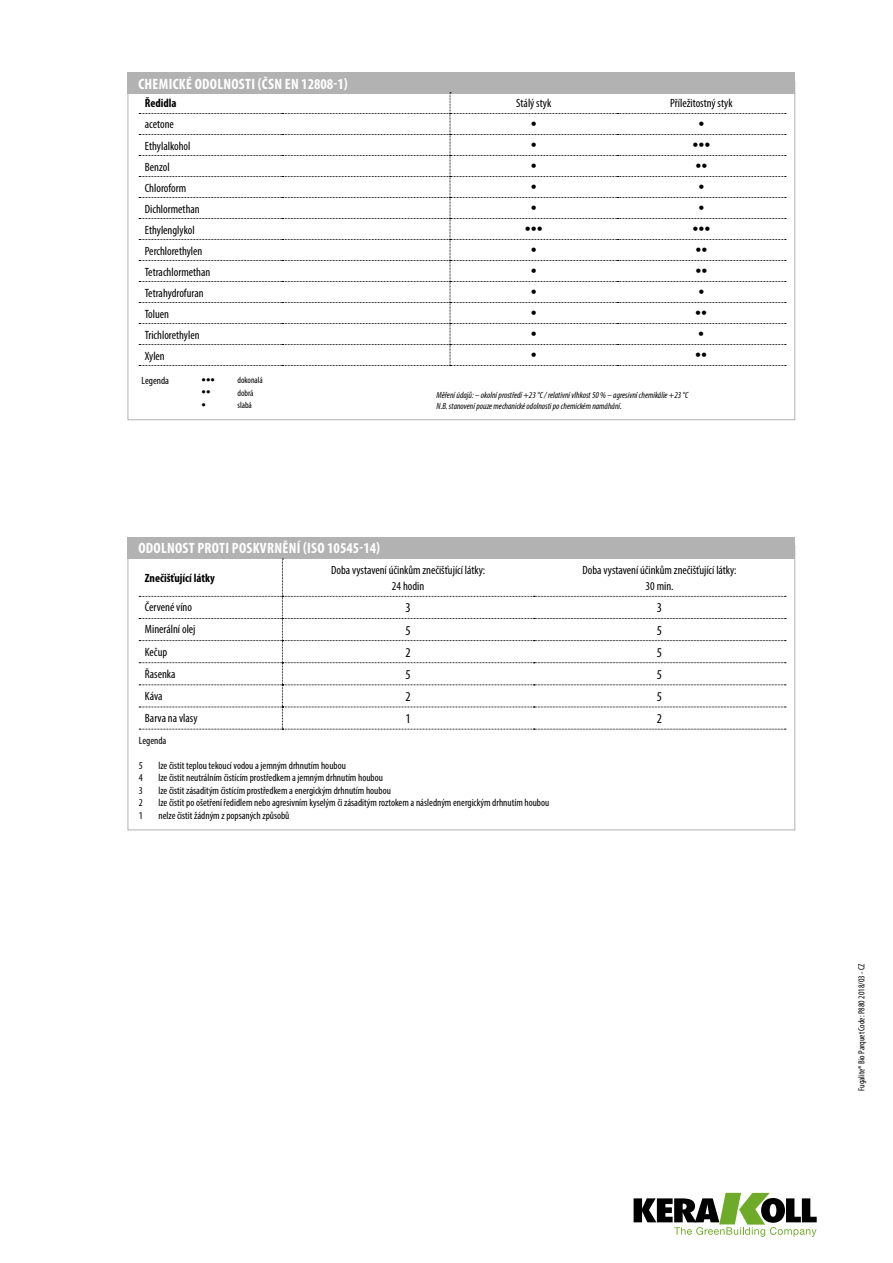
<style>
.page{position:relative;width:893px;height:1263px;background:#fff}
.page>*{position:absolute;margin:0;border:0;box-sizing:border-box;transform-origin:0 0}
.t1{font:700 condensed 15px "Myriad Pro";letter-spacing:.02em;color:#fff}
.t2{font:condensed 13.5px "Myriad Pro";color:#000}
.t3{font:condensed 12px/16.5px "Myriad Pro";color:#000;text-align:center}
.t4{font:12px "Helvetica Neue LT Std";color:#000}
.t5{font:700 condensed 12px "Myriad Pro";color:#000}
.t6{font:condensed 10.5px "Myriad Pro";color:#000}
.t7{font:italic condensed 9px/10.8px "Myriad Pro";color:#000}
.t8{font:condensed 9px "Myriad Pro";color:#000}
.t9{font:9px "Helvetica Neue LT Std";color:#000}
</style>
<div class="page">
<svg style="left:634px;top:1193px;width:183px;height:44px"></svg>
<div style="left:128px;top:72px;width:667px;height:22px;background:#b3b2b2"></div>
<svg style="left:139px;top:92px;width:647px;height:274px"></svg>
<div style="left:128px;top:537px;width:667px;height:21px;background:#b3b2b2"></div>
<svg style="left:139px;top:559px;width:647px;height:171px"></svg>
<h1 class="t1" style="left:138px;top:74px;width:211px">CHEMICKÉ ODOLNOSTI (ČSN EN 12808-1)</h1>
<p class="t5" style="left:145px;top:96px;width:33px">Ředidla</p>
<p class="t3" style="left:516px;top:95px;width:37px">Stálý styk</p>
<p class="t3" style="left:670px;top:95px;width:64px">Příležitostný styk</p>
<p class="t3" style="left:145px;top:116px;width:31px">acetone</p>
<p class="t4" style="left:531px;top:117px;width:7px">•</p>
<p class="t4" style="left:698px;top:117px;width:7px">•</p>
<p class="t3" style="left:145px;top:137px;width:47px">Ethylalkohol</p>
<p class="t4" style="left:531px;top:138px;width:7px">•</p>
<p class="t4" style="left:692px;top:138px;width:19px">•••</p>
<p class="t3" style="left:145px;top:158px;width:26px">Benzol</p>
<p class="t4" style="left:531px;top:159px;width:7px">•</p>
<p class="t4" style="left:695px;top:159px;width:13px">••</p>
<p class="t3" style="left:145px;top:179px;width:43px">Chloroform</p>
<p class="t4" style="left:531px;top:180px;width:7px">•</p>
<p class="t4" style="left:698px;top:180px;width:7px">•</p>
<p class="t3" style="left:145px;top:200px;width:56px">Dichlormethan</p>
<p class="t4" style="left:531px;top:201px;width:7px">•</p>
<p class="t4" style="left:698px;top:201px;width:7px">•</p>
<p class="t3" style="left:145px;top:221px;width:51px">Ethylenglykol</p>
<p class="t4" style="left:525px;top:222px;width:19px">•••</p>
<p class="t4" style="left:692px;top:222px;width:19px">•••</p>
<p class="t3" style="left:145px;top:242px;width:59px">Perchlorethylen</p>
<p class="t4" style="left:531px;top:243px;width:7px">•</p>
<p class="t4" style="left:695px;top:243px;width:13px">••</p>
<p class="t3" style="left:145px;top:263px;width:67px">Tetrachlormethan</p>
<p class="t4" style="left:531px;top:264px;width:7px">•</p>
<p class="t4" style="left:695px;top:264px;width:13px">••</p>
<p class="t3" style="left:145px;top:284px;width:60px">Tetrahydrofuran</p>
<p class="t4" style="left:531px;top:285px;width:7px">•</p>
<p class="t4" style="left:698px;top:285px;width:7px">•</p>
<p class="t3" style="left:145px;top:305px;width:26px">Toluen</p>
<p class="t4" style="left:531px;top:306px;width:7px">•</p>
<p class="t4" style="left:695px;top:306px;width:13px">••</p>
<p class="t3" style="left:145px;top:326px;width:56px">Trichlorethylen</p>
<p class="t4" style="left:531px;top:327px;width:7px">•</p>
<p class="t4" style="left:698px;top:327px;width:7px">•</p>
<p class="t3" style="left:145px;top:347px;width:22px">Xylen</p>
<p class="t4" style="left:531px;top:348px;width:7px">•</p>
<p class="t4" style="left:695px;top:348px;width:13px">••</p>
<p class="t6" style="left:142px;top:374px;width:29px">Legenda</p>
<p class="t9" style="left:202px;top:374px;width:15px">•••</p>
<p class="t8" style="left:237px;top:374px;width:27px">dokonalá</p>
<p class="t9" style="left:202px;top:387px;width:10px">••</p>
<p class="t8" style="left:237px;top:387px;width:18px">dobrá</p>
<p class="t9" style="left:202px;top:399px;width:6px">•</p>
<p class="t8" style="left:237px;top:400px;width:16px">slabá</p>
<p class="t7" style="left:437px;top:389px;width:253px">Měření údajů: – okolní prostředí +23 °C / relativní vlhkost 50 %– agresivní chemikálie +23 °C<br>N.B. stanovení pouze mechanické odolnosti po chemickém namáhání.</p>
<h1 class="t1" style="left:138px;top:539px;width:243px">ODOLNOST PROTI POSKVRNĚNÍ (ISO 10545-14)</h1>
<p class="t5" style="left:145px;top:571px;width:71px">Znečišťující látky</p>
<p class="t3" style="left:331px;top:561px;width:156px">Doba vystavení účinkům znečišťující látky:<br>24 hodin</p>
<p class="t3" style="left:582px;top:561px;width:156px">Doba vystavení účinkům znečišťující látky:<br>30 min.</p>
<p class="t3" style="left:145px;top:599px;width:49px">Červené víno</p>
<p class="t2" style="left:405px;top:600px;width:7px">3</p>
<p class="t2" style="left:657px;top:600px;width:7px">3</p>
<p class="t3" style="left:145px;top:621px;width:52px">Minerální olej</p>
<p class="t2" style="left:405px;top:622px;width:7px">5</p>
<p class="t2" style="left:657px;top:622px;width:7px">5</p>
<p class="t3" style="left:145px;top:643px;width:24px">Kečup</p>
<p class="t2" style="left:405px;top:644px;width:7px">2</p>
<p class="t2" style="left:657px;top:644px;width:7px">5</p>
<p class="t3" style="left:145px;top:665px;width:32px">Řasenka</p>
<p class="t2" style="left:405px;top:666px;width:7px">5</p>
<p class="t2" style="left:657px;top:666px;width:7px">5</p>
<p class="t3" style="left:145px;top:687px;width:19px">Káva</p>
<p class="t2" style="left:405px;top:688px;width:7px">2</p>
<p class="t2" style="left:657px;top:688px;width:7px">5</p>
<p class="t3" style="left:145px;top:710px;width:54px">Barva na vlasy</p>
<p class="t2" style="left:405px;top:710px;width:7px">1</p>
<p class="t2" style="left:657px;top:710px;width:7px">2</p>
<p class="t6" style="left:139px;top:734px;width:29px">Legenda</p>
<p class="t6" style="left:139px;top:759px;width:6px">5</p>
<p class="t6" style="left:158px;top:759px;width:189px">lze čistit teplou tekoucí vodou a jemným drhnutím houbou</p>
<p class="t6" style="left:139px;top:771px;width:6px">4</p>
<p class="t6" style="left:158px;top:771px;width:226px">lze čistit neutrálním čistícím prostředkem a jemným drhnutím houbou</p>
<p class="t6" style="left:139px;top:784px;width:6px">3</p>
<p class="t6" style="left:158px;top:784px;width:234px">lze čistit zásaditým čistícím prostředkem a energickým drhnutím houbou</p>
<p class="t6" style="left:139px;top:796px;width:6px">2</p>
<p class="t6" style="left:158px;top:796px;width:392px">lze čistit po ošetření ředidlem nebo agresivním kyselým či zásaditým roztokem a následným energickým drhnutím houbou</p>
<p class="t6" style="left:139px;top:809px;width:6px">1</p>
<p class="t6" style="left:158px;top:809px;width:133px">nelze čistit žádným z popsaných způsobů</p>
<p class="t8" style="left:856px;top:1091px;width:129px;rotate:-90deg">Fugalite® Bio Parquet Code: P880 2018/03 - CZ</p>
</div>
